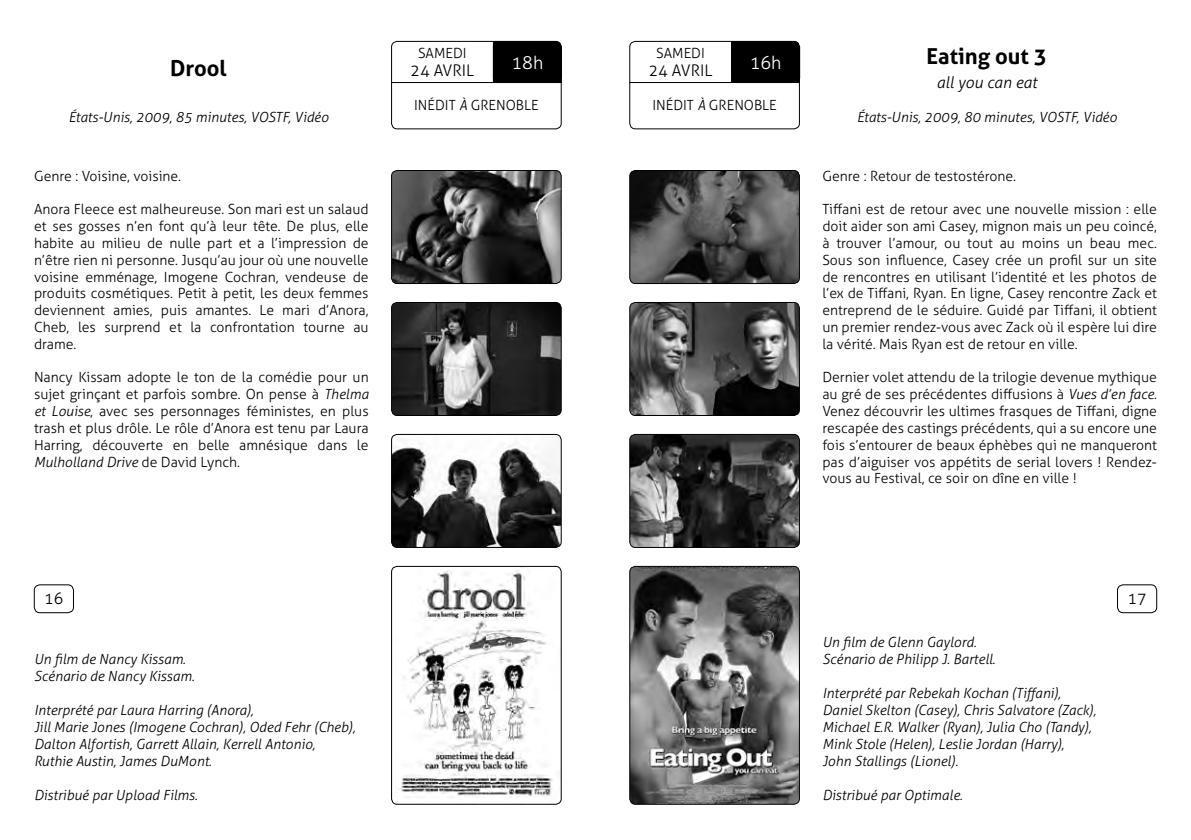
<style>
.page{position:relative;width:1191px;height:840px;background:#fff}
.page>*{position:absolute;margin:0;border:0;box-sizing:border-box;transform-origin:0 0}
.t1{font:700 22px "Aller";color:#000}
.t2{font:300 18px "Aller";color:#fff}
.t3{font:300 16px "Aller";color:#000}
.t4{font:italic 300 16px "Aller";color:#000}
.t5{font:300 14px/16.8px "Aller";color:#000;text-align:justify}
.t6{font:italic 300 14px/17px "Aller";color:#000}
.s1{font-style:italic}
</style>
<div class="page">
<div style="left:34px;top:584px;width:40px;height:28px;border:1px solid #000;border-radius:6px"></div>
<div style="left:1117px;top:584px;width:40px;height:28px;border:1px solid #000;border-radius:6px"></div>
<div style="left:629px;top:41px;width:170px;height:88px;border:1px solid #000;border-radius:6px"></div>
<hr style="left:629px;top:82px;width:170px;height:1px;background:#000">
<div style="left:731px;top:41px;width:69px;height:42px;background:#000"></div>
<div style="left:731px;top:47px;width:68px;height:31px;border:1px solid #000"></div>
<div style="left:391px;top:41px;width:170px;height:88px;border:1px solid #000;border-radius:6px"></div>
<hr style="left:391px;top:82px;width:170px;height:1px;background:#000">
<div style="left:493px;top:41px;width:69px;height:42px;background:#000"></div>
<div style="left:493px;top:47px;width:68px;height:31px;border:1px solid #000"></div>
<img style="left:630px;top:566px;width:169px;height:237px">
<div style="left:629px;top:566px;width:170px;height:238px;border:1px solid #000;border-radius:6px"></div>
<img style="left:630px;top:434px;width:169px;height:113px">
<div style="left:629px;top:434px;width:170px;height:113px;border:1px solid #000;border-radius:6px"></div>
<img style="left:630px;top:302px;width:169px;height:113px">
<div style="left:629px;top:302px;width:170px;height:113px;border:1px solid #000;border-radius:6px"></div>
<img style="left:630px;top:170px;width:169px;height:113px">
<div style="left:629px;top:170px;width:170px;height:113px;border:1px solid #000;border-radius:6px"></div>
<img style="left:391px;top:434px;width:170px;height:113px">
<div style="left:391px;top:434px;width:170px;height:113px;border:1px solid #000;border-radius:6px"></div>
<img style="left:391px;top:302px;width:170px;height:113px">
<div style="left:391px;top:302px;width:170px;height:113px;border:1px solid #000;border-radius:6px"></div>
<img style="left:391px;top:170px;width:170px;height:113px">
<div style="left:391px;top:170px;width:170px;height:113px;border:1px solid #000;border-radius:6px"></div>
<img style="left:391px;top:566px;width:170px;height:237px">
<div style="left:391px;top:566px;width:170px;height:238px;border:1px solid #000;border-radius:6px"></div>
<h1 class="t1" style="left:170px;top:55px;width:58px">Drool</h1>
<p class="t6" style="left:68px;top:108px;width:262px">États-Unis, 2009, 85 minutes, VOSTF, Vidéo</p>
<p class="t5" style="left:34px;top:167px;width:148px">Genre : Voisine, voisine.</p>
<p class="t5" style="left:34px;top:201px;width:336px">Anora Fleece est malheureuse. Son mari est un salaud et ses gosses n’en font qu’à leur tête. De plus, elle habite au milieu de nulle part et a l’impression de n’être rien ni personne. Jusqu’au jour où une nouvelle voisine emménage, Imogene Cochran, vendeuse de produits cosmétiques. Petit à petit, les deux femmes deviennent amies, puis amantes. Le mari d’Anora, Cheb, les surprend et la confrontation tourne au drame.</p>
<p class="t5" style="left:34px;top:369px;width:336px">Nancy Kissam adopte le ton de la comédie pour un sujet grinçant et parfois sombre. On pense à <span class="s1">Thelma et Louise</span>, avec ses personnages féministes, en plus trash et plus drôle. Le rôle d’Anora est tenu par Laura Harring, découverte en belle amnésique dans le <span class="s1">Mulholland Drive</span> de David Lynch.</p>
<p class="t5" style="left:418px;top:45px;width:50px">SAMEDI</p>
<p class="t3" style="left:410px;top:61px;width:65px">24 AVRIL</p>
<p class="t2" style="left:511px;top:52px;width:33px">18h</p>
<p class="t5" style="left:414px;top:97px;width:126px">INÉDIT <span class="s1">À</span> GRENOBLE</p>
<p class="t5" style="left:656px;top:45px;width:50px">SAMEDI</p>
<p class="t3" style="left:648px;top:61px;width:65px">24 AVRIL</p>
<p class="t2" style="left:749px;top:52px;width:33px">16h</p>
<p class="t5" style="left:652px;top:97px;width:126px">INÉDIT <span class="s1">À</span> GRENOBLE</p>
<h1 class="t1" style="left:926px;top:43px;width:122px">Eating out 3</h1>
<p class="t4" style="left:936px;top:73px;width:102px">all you can eat</p>
<p class="t6" style="left:856px;top:108px;width:262px">États-Unis, 2009, 80 minutes, VOSTF, Vidéo</p>
<p class="t5" style="left:822px;top:167px;width:195px">Genre : Retour de testostérone.</p>
<p class="t5" style="left:822px;top:201px;width:336px">Tiffani est de retour avec une nouvelle mission : elle doit aider son ami Casey, mignon mais un peu coincé, à trouver l’amour, ou tout au moins un beau mec.<br>Sous son influence, Casey crée un profil sur un site de rencontres en utilisant l’identité et les photos de l’ex de Tiffani, Ryan. En ligne, Casey rencontre Zack et entreprend de le séduire. Guidé par Tiffani, il obtient un premier rendez-vous avec Zack où il espère lui dire la vérité. Mais Ryan est de retour en ville.</p>
<p class="t5" style="left:822px;top:369px;width:336px">Dernier volet attendu de la trilogie devenue mythique au gré de ses précédentes diffusions à <span class="s1">Vues d’en face</span>.<br>Venez découvrir les ultimes frasques de Tiffani, digne rescapée des castings précédents, qui a su encore une fois s’entourer de beaux éphèbes qui ne manqueront pas d’aiguiser vos appétits de serial lovers ! Rendez&shy;vous au Festival, ce soir on dîne en ville !</p>
<p class="t3" style="left:44px;top:588px;width:21px">16</p>
<p class="t3" style="left:1127px;top:588px;width:21px">17</p>
<p class="t6" style="left:34px;top:650px;width:162px">Un film de Nancy Kissam.<br>Scénario de Nancy Kissam.</p>
<p class="t6" style="left:34px;top:701px;width:323px">Interprété par Laura Harring (Anora),<br>Jill Marie Jones (Imogene Cochran), Oded Fehr (Cheb), Dalton Alfortish, Garrett Allain, Kerrell Antonio, Ruthie Austin, James DuMont.</p>
<p class="t6" style="left:34px;top:786px;width:165px">Distribué par Upload Films.</p>
<p class="t6" style="left:822px;top:633px;width:174px">Un film de Glenn Gaylord.<br>Scénario de Philipp J. Bartell.</p>
<p class="t6" style="left:822px;top:684px;width:275px">Interprété par Rebekah Kochan (Tiffani), Daniel Skelton (Casey), Chris Salvatore (Zack), Michael E.R. Walker (Ryan), Julia Cho (Tandy), Mink Stole (Helen), Leslie Jordan (Harry), John Stallings (Lionel).</p>
<p class="t6" style="left:822px;top:786px;width:142px">Distribué par Optimale.</p>
</div>
